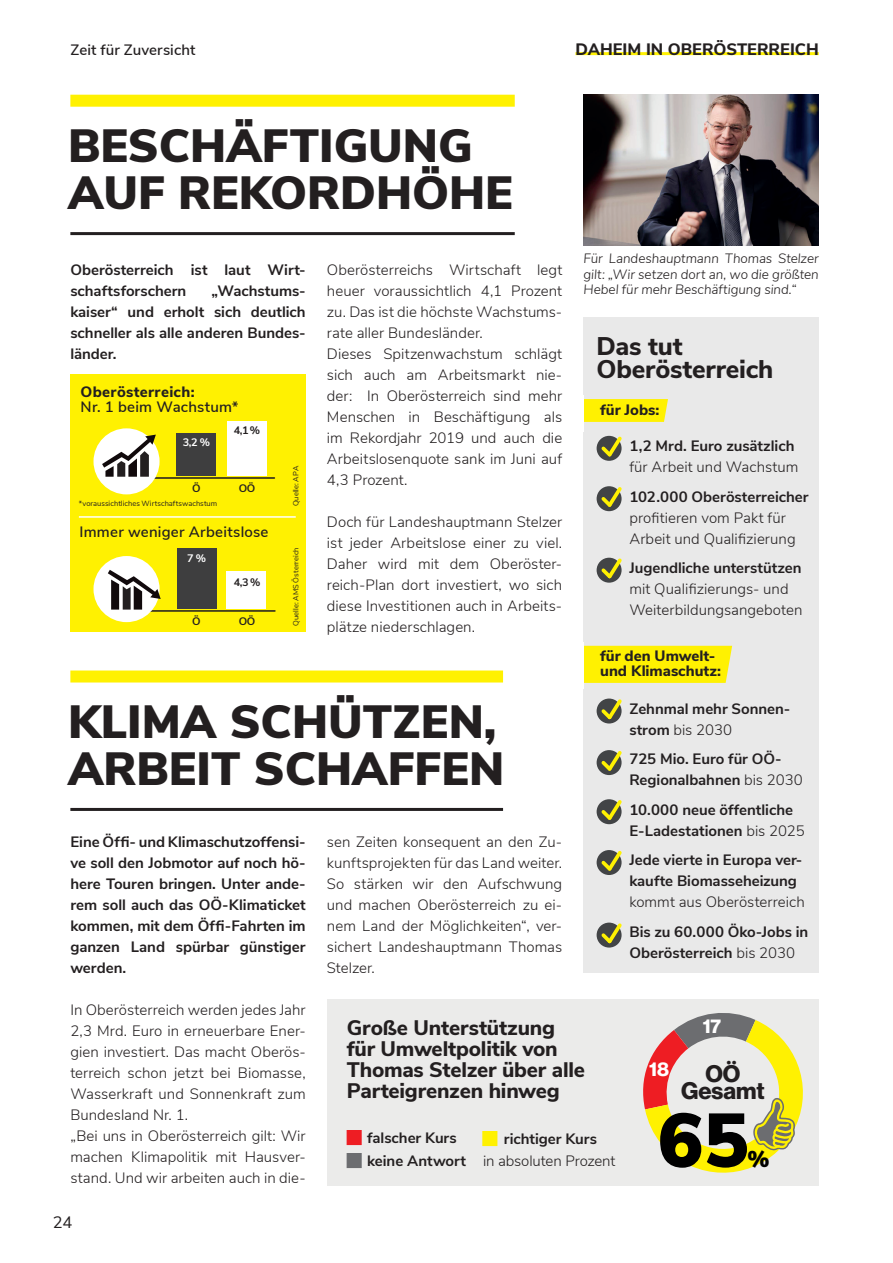
<style>
.page{position:relative;width:893px;height:1263px;background:#fff}
.page>*{position:absolute;margin:0;border:0;box-sizing:border-box;transform-origin:0 0}
.t1{font:900 76.05px "Nunito Sans";color:#000}
.t2{font:900 46.5px/46.5px "Nunito Sans";color:#231f20}
.t3{font:800 25.5px/22.5px "Nunito Sans";letter-spacing:-.01em;color:#231f20}
.t4{font:700 23.4px/17.2px "Haas Grot Disp R 75";color:#231f20;text-align:center}
.t5{font:900 22.8px "Nunito Sans";color:#000}
.t6{font:800 21px/21px "Nunito Sans";letter-spacing:-.01em;color:#231f20}
.t7{font:700 19.65px "Haas Grot Disp R 75";color:#fff}
.t8{font:800 16.5px "Nunito Sans";color:#231f20}
.t9{font:16.5px "Nunito Sans";color:#231f20}
.t10{font:300 15px/21px "Nunito Sans";letter-spacing:.005em;color:#231f20}
.t11{font:700 15px/21px "Nunito Sans";color:#231f20}
.t12{font:600 15px/15px "Nunito Sans";letter-spacing:.015em;color:#231f20}
.t13{font:800 15px/15px "Nunito Sans";color:#231f20}
.t14{font:italic 300 13.5px/15.8px "Nunito Sans";letter-spacing:-.005em;color:#231f20;text-align:justify}
.t15{font:700 10.8px "Nunito Sans";color:#231f20}
.t16{font:700 10.8px "Nunito Sans";color:#fff}
.t17{font:7.5px "Nunito Sans";letter-spacing:.005em;color:#231f20}
.s1{font-weight:800}
.s2{font-weight:300}
.s3{font-weight:700}
</style>
<div class="page">
<hr style="left:70px;top:232px;width:445px;height:3px;background:#231f20">
<hr style="left:70px;top:808px;width:433px;height:3px;background:#231f20">
<div style="left:70px;top:95px;width:445px;height:12px;background:#fff101"></div>
<div style="left:70px;top:670px;width:433px;height:12px;background:#fff101"></div>
<img style="left:583px;top:95px;width:236px;height:151px">
<hr style="left:575px;top:52px;width:244px;height:3px;background:#fff101">
<div style="left:583px;top:317px;width:236px;height:656px;background:#e9e9e9"></div>
<svg style="left:597px;top:436px;width:25px;height:25px"></svg>
<svg style="left:598px;top:435px;width:24px;height:25px"></svg>
<div style="left:597px;top:486px;width:25px;height:25px;background:#424446;border-radius:50%"></div>
<svg style="left:598px;top:486px;width:24px;height:24px"></svg>
<svg style="left:597px;top:558px;width:25px;height:25px"></svg>
<svg style="left:598px;top:557px;width:24px;height:25px"></svg>
<div style="left:597px;top:698px;width:25px;height:25px;background:#424446;border-radius:50%"></div>
<svg style="left:598px;top:698px;width:24px;height:25px"></svg>
<svg style="left:597px;top:750px;width:25px;height:25px"></svg>
<svg style="left:598px;top:750px;width:24px;height:24px"></svg>
<div style="left:597px;top:799px;width:25px;height:25px;background:#424446;border-radius:50%"></div>
<svg style="left:598px;top:799px;width:24px;height:24px"></svg>
<svg style="left:597px;top:850px;width:25px;height:25px"></svg>
<svg style="left:598px;top:850px;width:24px;height:24px"></svg>
<div style="left:597px;top:922px;width:25px;height:25px;background:#424446;border-radius:50%"></div>
<svg style="left:598px;top:922px;width:24px;height:25px"></svg>
<div style="left:327px;top:999px;width:492px;height:187px;background:#ebebea"></div>
<svg style="left:583px;top:399px;width:85px;height:23px;background:#fef00a"></svg>
<div style="left:583px;top:646px;width:149px;height:37px;background:#fff101"></div>
<div style="left:70px;top:374px;width:236px;height:258px;background:#fff101"></div>
<div style="left:177px;top:433px;width:39px;height:42px;background:#3e3e3f"></div>
<hr style="left:112px;top:477px;width:162px;height:2px;background:#231f20">
<div style="left:227px;top:421px;width:40px;height:54px;background:#fff"></div>
<hr style="left:122px;top:610px;width:153px;height:2px;background:#231f20">
<div style="left:93px;top:556px;width:67px;height:66px;background:#fff;border-radius:50%"></div>
<svg style="left:108px;top:570px;width:53px;height:40px"></svg>
<div style="left:177px;top:548px;width:39px;height:61px;background:#3e3e3f"></div>
<div style="left:227px;top:571px;width:39px;height:38px;background:#fff"></div>
<hr style="left:79px;top:516px;width:217px;height:2px;background:#fff">
<div style="left:93px;top:428px;width:67px;height:66px;background:#fff;border-radius:50%"></div>
<svg style="left:102px;top:435px;width:54px;height:42px"></svg>
<svg style="left:643px;top:1013px;width:160px;height:160px"></svg>
<p class="t12" style="left:70px;top:42px;width:127px">Zeit für Zuversicht</p>
<p class="t8" style="left:575px;top:37px;width:245px">DAHEIM IN OBERÖSTERREICH</p>
<p class="t2" style="left:68px;top:121px;width:446px">BESCHÄFTIGUNG<br>AUF REKORDHÖHE</p>
<p class="t11" style="left:70px;top:258px;width:237px">Oberösterreich ist laut Wirt&shy;schaftsforschern</p>
<p class="t11" style="left:70px;top:279px;width:237px;text-align:justify;text-indent:141px">„Wachstums&shy;kaiser“ und erholt sich deutlich schneller als alle anderen Bundes&shy;länder.</p>
<p class="t12" style="left:81px;top:384px;width:160px"><span class="s1">Oberösterreich:<br></span>Nr. 1 beim Wachstum*</p>
<p class="t16" style="left:183px;top:435px;width:29px">3,2 %</p>
<p class="t15" style="left:234px;top:422px;width:28px">4,1 %</p>
<p class="t15" style="left:192px;top:481px;width:10px">Ö</p>
<p class="t15" style="left:239px;top:481px;width:18px">OÖ</p>
<p class="t17" style="left:79px;top:498px;width:140px">*voraussichtliches Wirtschaftswachstum</p>
<p class="t12" style="left:80px;top:524px;width:190px">Immer weniger Arbeitslose</p>
<p class="t16" style="left:187px;top:550px;width:20px">7 %</p>
<p class="t15" style="left:234px;top:574px;width:28px">4,3 %</p>
<p class="t15" style="left:192px;top:614px;width:10px">Ö</p>
<p class="t15" style="left:239px;top:614px;width:18px">OÖ</p>
<p class="t17" style="left:290px;top:506px;width:42px;rotate:-90deg">Quelle: APA</p>
<p class="t17" style="left:290px;top:626px;width:80px;rotate:-90deg">Quelle: AMS Österreich</p>
<p class="t10" style="left:327px;top:259px;width:237px">Oberösterreichs Wirtschaft legt heuer voraussichtlich 4,1 Prozent zu. Das ist die höchste Wachstums&shy;rate aller Bundesländer.<br>Dieses Spitzenwachstum schlägt sich auch am Arbeitsmarkt nie&shy;der: In Oberösterreich sind mehr<br>Menschen in Beschäftigung als im Rekordjahr 2019 und auch die<br>Arbeitslosenquote sank im Juni auf<br>4,3 Prozent.</p>
<p class="t10" style="left:327px;top:511px;width:237px;text-align:justify">Doch für Landeshauptmann Stelzer ist jeder Arbeitslose einer zu viel.<br>Daher wird mit dem Oberöster&shy;reich-Plan dort investiert, wo sich diese Investitionen auch in Arbeits&shy;plätze niederschlagen.</p>
<p class="t14" style="left:583px;top:249px;width:237px">Für Landeshauptmann Thomas Stelzer gilt: „Wir setzen dort an, wo die größten Hebel für mehr Beschäftigung sind.“</p>
<p class="t3" style="left:597px;top:334px;width:178px">Das tut<br>Oberösterreich</p>
<p class="t13" style="left:600px;top:401px;width:61px">für Jobs:</p>
<p class="t11" style="left:629px;top:434px;width:171px">1,2 Mrd. Euro zusätzlich <span class="s2">für Arbeit und Wachstum</span></p>
<p class="t10" style="left:629px;top:485px;width:181px"><span class="s3">102.000 Oberösterreicher </span>profitieren vom Pakt für<br>Arbeit und Qualifizierung</p>
<p class="t10" style="left:629px;top:556px;width:175px"><span class="s3">Jugendliche unterstützen </span>mit Qualifizierungs- und<br>Weiterbildungsangeboten</p>
<p class="t13" style="left:600px;top:648px;width:122px">für den Umwelt&shy;und Klimaschutz:</p>
<p class="t2" style="left:68px;top:697px;width:438px">KLIMA SCHÜTZEN,<br>ARBEIT SCHAFFEN</p>
<p class="t11" style="left:70px;top:830px;width:237px;text-align:justify">Eine Öffi- und Klimaschutzoffensi&shy;ve soll den Jobmotor auf noch hö&shy;here Touren bringen. Unter ande&shy;rem soll auch das OÖ-Klimaticket kommen, mit dem Öffi-Fahrten im ganzen Land spürbar günstiger werden.</p>
<p class="t10" style="left:70px;top:998px;width:237px">In Oberösterreich werden jedes Jahr 2,3 Mrd. Euro in erneuerbare Ener&shy;gien investiert. Das macht Oberös&shy;terreich schon jetzt bei Biomasse, Wasserkraft und Sonnenkraft zum Bundesland Nr. 1.<br>„Bei uns in Oberösterreich gilt: Wir machen Klimapolitik mit Hausver&shy;stand. Und wir arbeiten auch in die-</p>
<p class="t9" style="left:53px;top:1210px;width:21px">24</p>
<p class="t10" style="left:327px;top:830px;width:237px;text-align:justify">sen Zeiten konsequent an den Zu&shy;kunftsprojekten für das Land weiter.<br>So stärken wir den Aufschwung und machen Oberösterreich zu ei&shy;nem Land der Möglichkeiten“, ver&shy;sichert Landeshauptmann Thomas Stelzer.</p>
<p class="t6" style="left:347px;top:1016px;width:240px">Große Unterstützung für Umweltpolitik von<br>Thomas Stelzer über alle<br>Parteigrenzen hinweg</p>
<p class="t11" style="left:367px;top:1127px;width:91px">falscher Kurs</p>
<p class="t11" style="left:504px;top:1127px;width:95px">richtiger Kurs</p>
<p class="t11" style="left:367px;top:1149px;width:100px">keine Antwort</p>
<p class="t10" style="left:483px;top:1149px;width:134px">in absoluten Prozent</p>
<p class="t11" style="left:629px;top:697px;width:163px">Zehnmal mehr Sonnen&shy;strom <span class="s2">bis 2030</span></p>
<p class="t11" style="left:629px;top:748px;width:175px">725 Mio. Euro für OÖ-<br>Regionalbahnen <span class="s2">bis 2030</span></p>
<p class="t11" style="left:629px;top:798px;width:177px">10.000 neue öffentliche<br>E-Ladestationen <span class="s2">bis 2025</span></p>
<p class="t11" style="left:629px;top:849px;width:177px">Jede vierte in Europa ver&shy;kaufte Biomasseheizung <span class="s2">kommt aus Oberösterreich</span></p>
<p class="t11" style="left:629px;top:920px;width:181px">Bis zu 60.000 Öko-Jobs in<br>Oberösterreich <span class="s2">bis 2030</span></p>
<p class="t7" style="left:703px;top:1015px;width:20px">17</p>
<p class="t4" style="left:681px;top:1065px;width:85px">OÖ<br>Gesamt</p>
<p class="t1" style="left:658px;top:1084px;width:93px">65</p>
<p class="t7" style="left:649px;top:1058px;width:21px">18</p>
<p class="t5" style="left:748px;top:1142px;width:24px">%</p>
</div>
